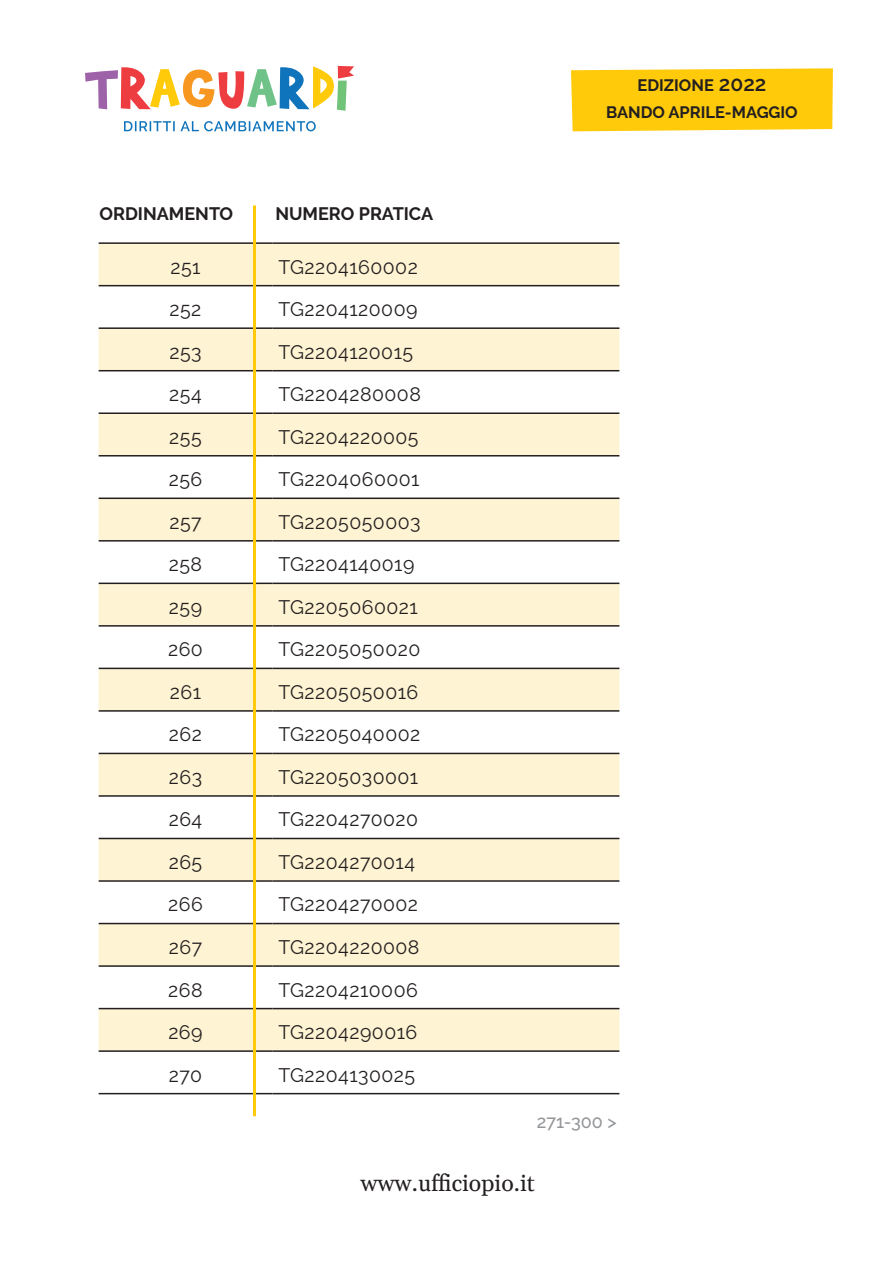
<style>
.page{position:relative;width:893px;height:1263px;background:#fff}
.page>*{position:absolute;margin:0;border:0;box-sizing:border-box;transform-origin:0 0}
.t1{font:23.1px "Gelasio";color:#231f20}
.t2{font:19.5px "Raleway";letter-spacing:.025em;color:#231f20}
.t3{font:700 18px "Raleway";color:#231f20}
.t4{font:500 18px "Raleway";color:#939598}
.t5{font:700 16.5px "Raleway";color:#231f20}
.s1{font-weight:600;font-size:21px}
</style>
<div class="page">
<div style="left:571px;top:68px;width:262px;height:63px;background:#feca0a"></div>
<svg style="left:85px;top:66px;width:269px;height:45px"></svg>
<svg style="left:124px;top:121px;width:192px;height:10px"></svg>
<svg style="left:99px;top:244px;width:520px;height:806px;fill:#fef3d2"></svg>
<hr style="left:99px;top:242px;width:173px;height:2px;background:#231f20">
<hr style="left:272px;top:242px;width:347px;height:2px;background:#231f20">
<hr style="left:99px;top:285px;width:173px;height:1px;background:#231f20">
<hr style="left:272px;top:285px;width:347px;height:1px;background:#231f20">
<hr style="left:99px;top:327px;width:173px;height:2px;background:#231f20">
<hr style="left:272px;top:327px;width:347px;height:2px;background:#231f20">
<hr style="left:99px;top:370px;width:173px;height:1px;background:#231f20">
<hr style="left:272px;top:370px;width:347px;height:1px;background:#231f20">
<hr style="left:99px;top:412px;width:173px;height:2px;background:#231f20">
<hr style="left:272px;top:412px;width:347px;height:2px;background:#231f20">
<hr style="left:99px;top:455px;width:173px;height:1px;background:#231f20">
<hr style="left:272px;top:455px;width:347px;height:1px;background:#231f20">
<hr style="left:99px;top:497px;width:173px;height:2px;background:#231f20">
<hr style="left:272px;top:497px;width:347px;height:2px;background:#231f20">
<hr style="left:99px;top:540px;width:173px;height:2px;background:#231f20">
<hr style="left:272px;top:540px;width:347px;height:2px;background:#231f20">
<hr style="left:99px;top:583px;width:173px;height:1px;background:#231f20">
<hr style="left:272px;top:583px;width:347px;height:1px;background:#231f20">
<hr style="left:99px;top:625px;width:173px;height:2px;background:#231f20">
<hr style="left:272px;top:625px;width:347px;height:2px;background:#231f20">
<hr style="left:99px;top:668px;width:173px;height:1px;background:#231f20">
<hr style="left:272px;top:668px;width:347px;height:1px;background:#231f20">
<hr style="left:99px;top:710px;width:173px;height:2px;background:#231f20">
<hr style="left:272px;top:710px;width:347px;height:2px;background:#231f20">
<hr style="left:99px;top:753px;width:173px;height:1px;background:#231f20">
<hr style="left:272px;top:753px;width:347px;height:1px;background:#231f20">
<hr style="left:99px;top:795px;width:173px;height:2px;background:#231f20">
<hr style="left:272px;top:795px;width:347px;height:2px;background:#231f20">
<hr style="left:99px;top:838px;width:173px;height:1px;background:#231f20">
<hr style="left:272px;top:838px;width:347px;height:1px;background:#231f20">
<hr style="left:99px;top:880px;width:173px;height:2px;background:#231f20">
<hr style="left:272px;top:880px;width:347px;height:2px;background:#231f20">
<hr style="left:99px;top:923px;width:173px;height:1px;background:#231f20">
<hr style="left:272px;top:923px;width:347px;height:1px;background:#231f20">
<hr style="left:99px;top:965px;width:173px;height:2px;background:#231f20">
<hr style="left:272px;top:965px;width:347px;height:2px;background:#231f20">
<hr style="left:99px;top:1008px;width:173px;height:1px;background:#231f20">
<hr style="left:272px;top:1008px;width:347px;height:1px;background:#231f20">
<hr style="left:99px;top:1050px;width:173px;height:2px;background:#231f20">
<hr style="left:272px;top:1050px;width:347px;height:2px;background:#231f20">
<hr style="left:99px;top:1093px;width:173px;height:1px;background:#231f20">
<hr style="left:272px;top:1093px;width:347px;height:1px;background:#231f20">
<hr style="left:253px;top:205px;width:3px;height:911px;background:#feca0a">
<p class="t3" style="left:99px;top:204px;width:135px">ORDINAMENTO</p>
<p class="t3" style="left:275px;top:204px;width:159px">NUMERO PRATICA</p>
<p class="t2" style="left:170px;top:255px;width:32px">251</p>
<p class="t2" style="left:278px;top:255px;width:141px">TG2204160002</p>
<p class="t2" style="left:170px;top:298px;width:33px">252</p>
<p class="t2" style="left:278px;top:298px;width:141px">TG2204120009</p>
<p class="t2" style="left:169px;top:340px;width:34px">253</p>
<p class="t2" style="left:278px;top:340px;width:136px">TG2204120015</p>
<p class="t2" style="left:169px;top:383px;width:34px">254</p>
<p class="t2" style="left:278px;top:383px;width:144px">TG2204280008</p>
<p class="t2" style="left:169px;top:425px;width:34px">255</p>
<p class="t2" style="left:278px;top:425px;width:142px">TG2204220005</p>
<p class="t2" style="left:169px;top:468px;width:35px">256</p>
<p class="t2" style="left:278px;top:468px;width:143px">TG2204060001</p>
<p class="t2" style="left:169px;top:510px;width:33px">257</p>
<p class="t2" style="left:278px;top:510px;width:144px">TG2205050003</p>
<p class="t2" style="left:169px;top:553px;width:35px">258</p>
<p class="t2" style="left:278px;top:553px;width:138px">TG2204140019</p>
<p class="t2" style="left:169px;top:596px;width:35px">259</p>
<p class="t2" style="left:278px;top:596px;width:141px">TG2205060021</p>
<p class="t2" style="left:168px;top:638px;width:36px">260</p>
<p class="t2" style="left:278px;top:638px;width:143px">TG2205050020</p>
<p class="t2" style="left:170px;top:681px;width:33px">261</p>
<p class="t2" style="left:278px;top:681px;width:141px">TG2205050016</p>
<p class="t2" style="left:169px;top:723px;width:35px">262</p>
<p class="t2" style="left:278px;top:723px;width:143px">TG2205040002</p>
<p class="t2" style="left:169px;top:766px;width:35px">263</p>
<p class="t2" style="left:278px;top:766px;width:141px">TG2205030001</p>
<p class="t2" style="left:169px;top:808px;width:35px">264</p>
<p class="t2" style="left:278px;top:808px;width:141px">TG2204270020</p>
<p class="t2" style="left:169px;top:851px;width:35px">265</p>
<p class="t2" style="left:278px;top:851px;width:138px">TG2204270014</p>
<p class="t2" style="left:168px;top:893px;width:36px">266</p>
<p class="t2" style="left:278px;top:893px;width:141px">TG2204270002</p>
<p class="t2" style="left:169px;top:936px;width:35px">267</p>
<p class="t2" style="left:278px;top:936px;width:143px">TG2204220008</p>
<p class="t2" style="left:168px;top:978px;width:36px">268</p>
<p class="t2" style="left:278px;top:978px;width:141px">TG2204210006</p>
<p class="t2" style="left:168px;top:1021px;width:36px">269</p>
<p class="t2" style="left:278px;top:1021px;width:141px">TG2204290016</p>
<p class="t2" style="left:169px;top:1063px;width:35px">270</p>
<p class="t2" style="left:278px;top:1063px;width:138px">TG2204130025</p>
<p class="t5" style="left:637px;top:76px;width:131px">EDIZIONE <span class="s1">2022</span></p>
<p class="t5" style="left:606px;top:103px;width:193px">BANDO APRILE-MAGGIO</p>
<p class="t4" style="left:537px;top:1111px;width:81px">271-300 &gt;</p>
<p class="t1" style="left:361px;top:1161px;width:176px">www.ufficiopio.it</p>
</div>
